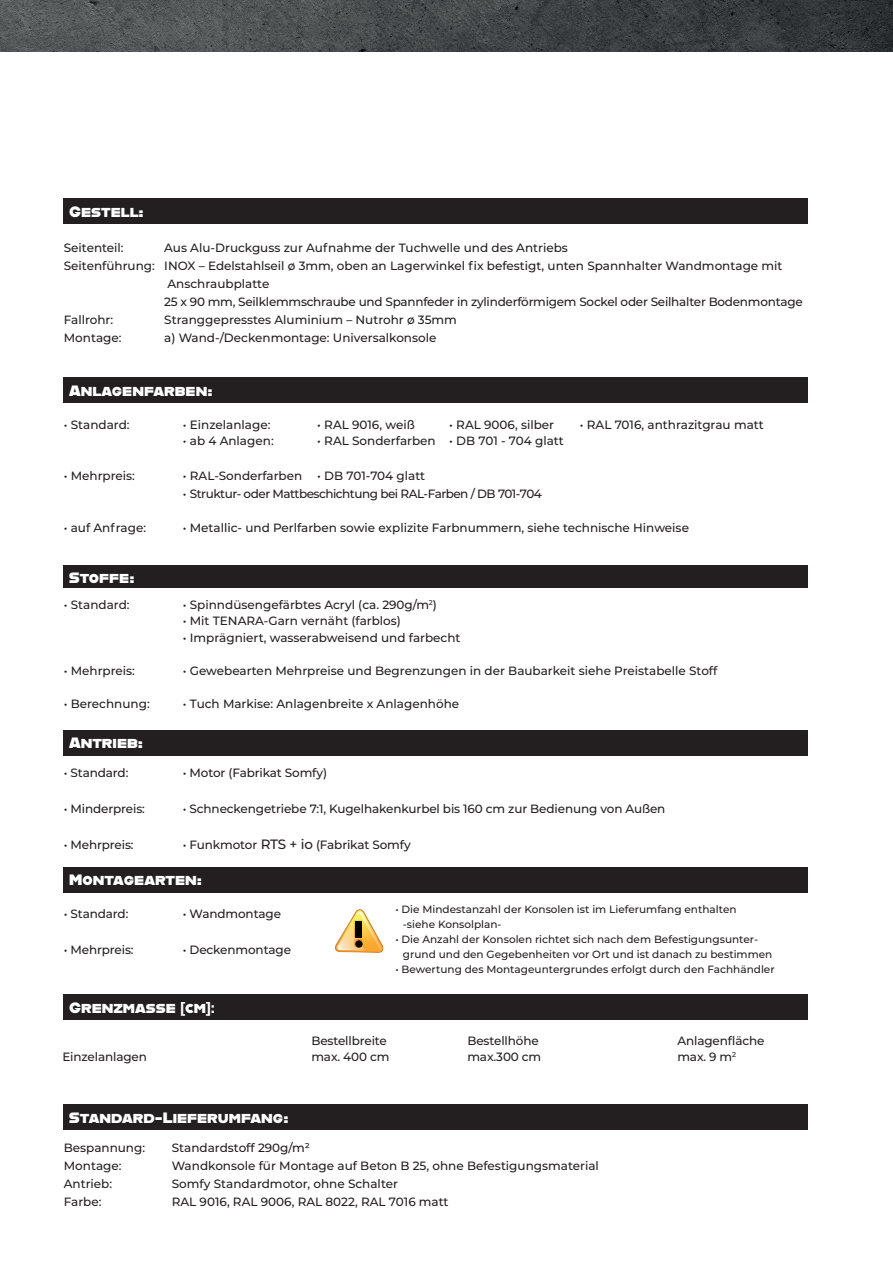
<style>
.page{position:relative;width:893px;height:1263px;background:#fff}
.page>*{position:absolute;margin:0;border:0;box-sizing:border-box;transform-origin:0 0}
.t1{font:15px "Alfarn";color:#fff}
.t2{font:500 12px "Montserrat";color:#231f20}
.t3{font:500 12px "Montserrat";letter-spacing:-.02em;color:#231f20}
.t4{font:500 12px "Montserrat";letter-spacing:-.04em;color:#231f20}
.t5{font:500 10.5px/15px "Montserrat";color:#231f20}
.s1{font-size:13.5px}
.s2{font-family:"Helvetica Neue";font-weight:700}
</style>
<div class="page">
<img style="left:0;top:0;width:893px;height:52px">
<div style="left:64px;top:378px;width:744px;height:25px;background:#231f20"></div>
<div style="left:64px;top:198px;width:744px;height:26px;background:#231f20"></div>
<div style="left:64px;top:566px;width:744px;height:22px;background:#231f20"></div>
<div style="left:64px;top:730px;width:744px;height:25px;background:#231f20"></div>
<div style="left:64px;top:867px;width:744px;height:25px;background:#231f20"></div>
<div style="left:64px;top:994px;width:744px;height:26px;background:#231f20"></div>
<div style="left:64px;top:1104px;width:744px;height:26px;background:#231f20"></div>
<svg style="left:335px;top:909px;width:49px;height:44px"></svg>
<svg style="left:355px;top:920px;width:6px;height:17px"></svg>
<div style="left:355px;top:940px;width:8px;height:8px;background:#000001;border-radius:50%"></div>
<div style="left:356px;top:921px;width:6px;height:16px;background:#000001"></div>
<p class="t1" style="left:69px;top:203px;width:76px">Gestell:</p>
<p class="t2" style="left:64px;top:239px;width:61px">Seitenteil:</p>
<p class="t2" style="left:164px;top:239px;width:405px">Aus Alu-Druckguss zur Aufnahme der Tuchwelle und des Antriebs</p>
<p class="t2" style="left:64px;top:257px;width:720px">Seitenführung: INOX – Edelstahlseil ø 3mm, oben an Lagerwinkel fix befestigt, unten Spannhalter Wandmontage mit</p>
<p class="t2" style="left:168px;top:275px;width:103px">Anschraubplatte</p>
<p class="t3" style="left:164px;top:293px;width:640px">25 x 90 mm, Seilklemmschraube und Spannfeder in zylinderförmigem Sockel oder Seilhalter Bodenmontage</p>
<p class="t2" style="left:64px;top:311px;width:51px">Fallrohr:</p>
<p class="t2" style="left:164px;top:311px;width:294px">Stranggepresstes Aluminium – Nutrohr ø 35mm</p>
<p class="t2" style="left:64px;top:329px;width:59px">Montage:</p>
<p class="t2" style="left:164px;top:329px;width:274px">a) Wand-/Deckenmontage: Universalkonsole</p>
<p class="t1" style="left:69px;top:382px;width:145px">Anlagenfarben:</p>
<p class="t2" style="left:64px;top:416px;width:67px">• Standard:</p>
<p class="t2" style="left:183px;top:416px;width:89px">• Einzelanlage:</p>
<p class="t2" style="left:317px;top:416px;width:99px">• RAL 9016, weiß</p>
<p class="t2" style="left:449px;top:416px;width:106px">• RAL 9006, silber</p>
<p class="t2" style="left:580px;top:416px;width:185px">• RAL 7016, anthrazitgrau matt</p>
<p class="t2" style="left:183px;top:432px;width:92px">• ab 4 Anlagen:</p>
<p class="t2" style="left:317px;top:432px;width:248px">• RAL Sonderfarben • DB 701 - 704 glatt</p>
<p class="t2" style="left:64px;top:467px;width:73px">• Mehrpreis:</p>
<p class="t2" style="left:183px;top:467px;width:244px">• RAL-Sonderfarben • DB 701-704 glatt</p>
<p class="t4" style="left:183px;top:485px;width:361px">• Struktur- oder Mattbeschichtung bei RAL-Farben / DB 701-704</p>
<p class="t2" style="left:64px;top:519px;width:84px">• auf Anfrage:</p>
<p class="t2" style="left:183px;top:519px;width:508px">• Metallic- und Perlfarben sowie explizite Farbnummern, siehe technische Hinweise</p>
<p class="t1" style="left:69px;top:569px;width:67px">Stoffe:</p>
<p class="t2" style="left:64px;top:596px;width:67px">• Standard:</p>
<p class="t2" style="left:183px;top:596px;width:256px">• Spinndüsengefärbtes Acryl (ca. 290g/m<sup>2</sup>)</p>
<p class="t2" style="left:183px;top:613px;width:220px">• Mit TENARA-Garn vernäht (farblos)</p>
<p class="t2" style="left:183px;top:629px;width:279px">• Imprägniert, wasserabweisend und farbecht</p>
<p class="t2" style="left:64px;top:662px;width:73px">• Mehrpreis:</p>
<p class="t2" style="left:183px;top:662px;width:536px">• Gewebearten Mehrpreise und Begrenzungen in der Baubarkeit siehe Preistabelle Stoff</p>
<p class="t2" style="left:64px;top:695px;width:87px">• Berechnung:</p>
<p class="t2" style="left:183px;top:695px;width:278px">• Tuch Markise: Anlagenbreite x Anlagenhöhe</p>
<p class="t1" style="left:69px;top:734px;width:75px">Antrieb:</p>
<p class="t2" style="left:64px;top:764px;width:66px">• Standard:</p>
<p class="t2" style="left:183px;top:764px;width:146px">• Motor (Fabrikat Somfy)</p>
<p class="t2" style="left:64px;top:800px;width:83px">• Minderpreis:</p>
<p class="t2" style="left:183px;top:800px;width:484px">• Schneckengetriebe 7:1, Kugelhakenkurbel bis 160 cm zur Bedienung von Außen</p>
<p class="t2" style="left:64px;top:836px;width:71px">• Mehrpreis:</p>
<p class="t2" style="left:183px;top:836px;width:229px">• Funkmotor <span class="s1">RTS + io</span> (Fabrikat Somfy</p>
<p class="t1" style="left:69px;top:871px;width:134px">Montagearten:</p>
<p class="t2" style="left:64px;top:905px;width:66px">• Standard:</p>
<p class="t2" style="left:183px;top:905px;width:100px">• Wandmontage</p>
<p class="t2" style="left:64px;top:941px;width:71px">• Mehrpreis:</p>
<p class="t2" style="left:183px;top:941px;width:110px">• Deckenmontage</p>
<p class="t1" style="left:69px;top:999px;width:148px">Grenzmasse <span class="s2">[</span>cm<span class="s2">]:</span></p>
<p class="t5" style="left:403px;top:901px;width:335px;text-indent:-7px">• Die Mindestanzahl der Konsolen ist im Lieferumfang enthalten -siehe Konsolplan-</p>
<p class="t5" style="left:403px;top:932px;width:371px;text-indent:-7px">• Die Anzahl der Konsolen richtet sich nach dem Befestigungsunter&shy;grund und den Gegebenheiten vor Ort und ist danach zu bestimmen</p>
<p class="t5" style="left:395px;top:962px;width:381px">• Bewertung des Montageuntergrundes erfolgt durch den Fachhändler</p>
<p class="t2" style="left:311px;top:1032px;width:77px">Bestellbreite</p>
<p class="t2" style="left:467px;top:1032px;width:73px">Bestellhöhe</p>
<p class="t2" style="left:677px;top:1032px;width:89px">Anlagenfläche</p>
<p class="t2" style="left:62px;top:1049px;width:86px">Einzelanlagen</p>
<p class="t2" style="left:311px;top:1049px;width:80px">max. 400 cm</p>
<p class="t2" style="left:467px;top:1049px;width:75px">max.300 cm</p>
<p class="t2" style="left:677px;top:1049px;width:60px">max. 9 m<sup>2</sup></p>
<p class="t1" style="left:69px;top:1108px;width:221px">Standard-Lieferumfang:</p>
<p class="t2" style="left:64px;top:1140px;width:83px">Bespannung:</p>
<p class="t2" style="left:172px;top:1140px;width:140px">Standardstoff 290g/m²</p>
<p class="t2" style="left:64px;top:1158px;width:59px">Montage:</p>
<p class="t2" style="left:172px;top:1158px;width:429px">Wandkonsole für Montage auf Beton B 25, ohne Befestigungsmaterial</p>
<p class="t2" style="left:64px;top:1176px;width:50px">Antrieb:</p>
<p class="t2" style="left:172px;top:1176px;width:228px">Somfy Standardmotor, ohne Schalter</p>
<p class="t2" style="left:64px;top:1194px;width:39px">Farbe:</p>
<p class="t2" style="left:172px;top:1194px;width:278px">RAL 9016, RAL 9006, RAL 8022, RAL 7016 matt</p>
</div>
